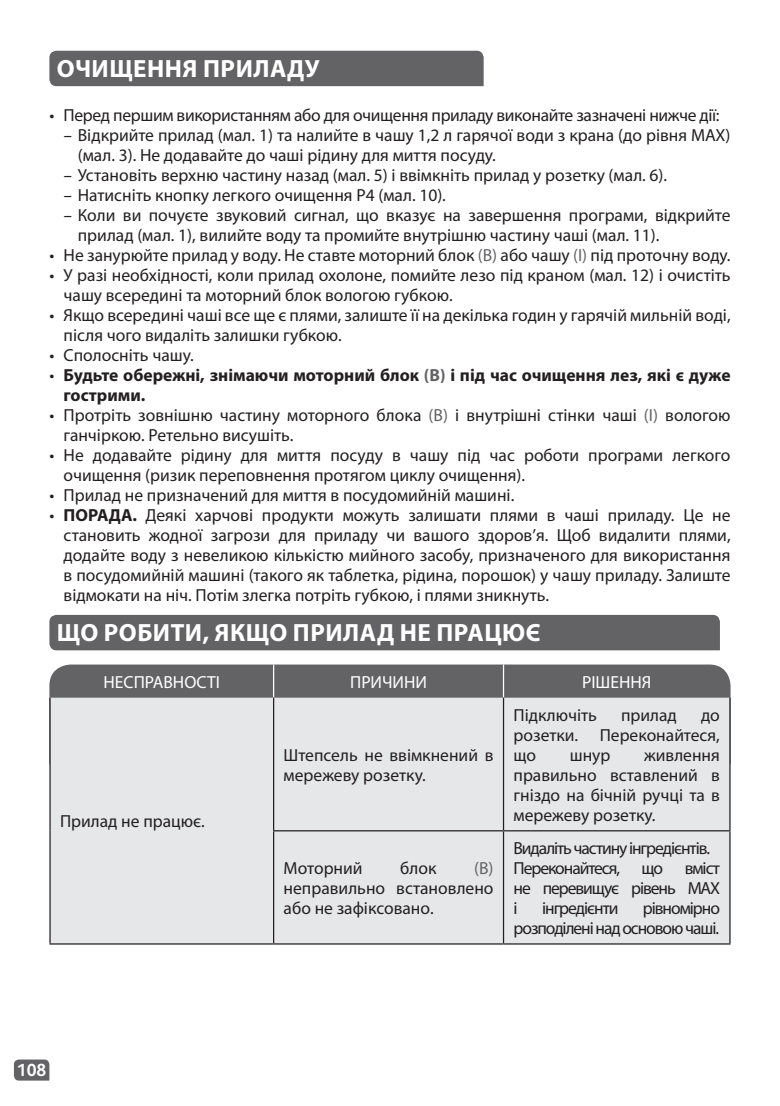
<style>
.page{position:relative;width:780px;height:1106px;background:#fff}
.page>*{position:absolute;margin:0;border:0;box-sizing:border-box;transform-origin:0 0}
.t1{font:700 25px "Myriad Pro";letter-spacing:.02em;color:#fff}
.t2{font:17.5px/20px "Myriad Pro";color:#231f20}
.t3{font:17.5px/20px "Myriad Pro";letter-spacing:-.06em;color:#231f20}
.t4{font:700 17.5px/20px "Myriad Pro";color:#231f20}
.t5{font:17.5px "Myriad Pro";letter-spacing:-.02em;color:#231f20}
.t6{font:17.5px "Myriad Pro";color:#fff}
.t7{font:700 17.5px "FS Albert";color:#fff}
.t8{font:17.5px "Myriad Pro";color:#636366}
.s1{font-family:"Officina Sans"}
.s2{color:#636366}
.s3{font-weight:400}
.s4{font-weight:700}
</style>
<div class="page">
<svg style="left:14px;top:1059px;width:35px;height:21px"></svg>
<div style="left:49px;top:51px;width:434px;height:35px;background:#636366"></div>
<div style="left:49px;top:615px;width:670px;height:35px;background:#636366"></div>
<div style="left:49px;top:664px;width:681px;height:33px;background:#636366"></div>
<div style="left:51px;top:697px;width:677px;height:246px;background:#e6e7e9"></div>
<hr style="left:273px;top:664px;width:1px;height:33px;background:#fff">
<hr style="left:502px;top:664px;width:2px;height:33px;background:#fff">
<hr style="left:49px;top:697px;width:2px;height:134px;background:#231f20">
<hr style="left:273px;top:697px;width:1px;height:133px;background:#231f20">
<hr style="left:502px;top:697px;width:2px;height:133px;background:#231f20">
<hr style="left:728px;top:697px;width:2px;height:133px;background:#231f20">
<hr style="left:49px;top:831px;width:2px;height:112px;background:#231f20">
<hr style="left:273px;top:830px;width:230px;height:1px;background:#231f20">
<hr style="left:273px;top:831px;width:1px;height:112px;background:#231f20">
<hr style="left:503px;top:830px;width:227px;height:1px;background:#231f20">
<hr style="left:502px;top:831px;width:2px;height:112px;background:#231f20">
<hr style="left:728px;top:831px;width:2px;height:112px;background:#231f20">
<hr style="left:49px;top:943px;width:224px;height:1px;background:#231f20">
<hr style="left:273px;top:943px;width:230px;height:1px;background:#231f20">
<hr style="left:503px;top:943px;width:227px;height:1px;background:#231f20">
<h1 class="t1" style="left:57px;top:52px;width:264px">ОЧИЩЕННЯ ПРИЛАДУ</h1>
<p class="t5" style="left:49px;top:104px;width:671px">• Перед першим використанням або для очищення приладу виконайте зазначені нижче дії:</p>
<p class="t2" style="left:78px;top:124px;width:653px;text-indent:-14px"><span class="s1">–</span> Відкрийте прилад (мал. 1) та налийте в чашу 1,2 л гарячої води з крана (до рівня MAX) (мал. 3). Не додавайте до чаші рідину для миття посуду.</p>
<p class="t2" style="left:64px;top:164px;width:604px"><span class="s1">–</span> Установіть верхню частину назад (мал. 5) і ввімкніть прилад у розетку (мал. 6).</p>
<p class="t2" style="left:64px;top:184px;width:383px"><span class="s1">–</span> Натисніть кнопку легкого очищення P4 (мал. 10).</p>
<p class="t2" style="left:78px;top:204px;width:653px;text-indent:-14px"><span class="s1">–</span> Коли ви почуєте звуковий сигнал, що вказує на завершення програми, відкрийте прилад (мал. 1), вилийте воду та промийте внутрішню частину чаші (мал. 11).</p>
<p class="t2" style="left:49px;top:244px;width:682px">• Не занурюйте прилад у воду. Не ставте моторний блок <span class="s2">(B)</span> або чашу <span class="s2">(I)</span> під проточну воду.</p>
<p class="t2" style="left:64px;top:264px;width:668px;text-indent:-14px">• У разі необхідності, коли прилад охолоне, помийте лезо під краном (мал. 12) і очистіть чашу всередині та моторний блок вологою губкою.</p>
<p class="t2" style="left:64px;top:304px;width:668px;text-indent:-14px">• Якщо всередині чаші все ще є плями, залиште її на декілька годин у гарячій мильній воді, після чого видаліть залишки губкою.</p>
<p class="t2" style="left:49px;top:344px;width:146px">• Сполосніть чашу.</p>
<p class="t4" style="left:64px;top:364px;width:668px;text-indent:-14px"><span class="s3">•</span> Будьте обережні, знімаючи моторний блок <span class="s2">(B)</span> і під час очищення лез, які є дуже гострими.</p>
<p class="t2" style="left:64px;top:404px;width:668px;text-indent:-14px">• Протріть зовнішню частину моторного блока <span class="s2">(B)</span> і внутрішні стінки чаші <span class="s2">(I)</span> вологою ганчіркою. Ретельно висушіть.</p>
<p class="t2" style="left:64px;top:444px;width:668px;text-indent:-14px">• Не додавайте рідину для миття посуду в чашу під час роботи програми легкого очищення (ризик переповнення протягом циклу очищення).</p>
<p class="t2" style="left:49px;top:484px;width:466px">• Прилад не призначений для миття в посудомийній машині.</p>
<p class="t2" style="left:64px;top:504px;width:668px;text-align:justify;text-indent:-14px">• <span class="s4">ПОРАДА.</span> Деякі харчові продукти можуть залишати плями в чаші приладу. Це не становить жодної загрози для приладу чи вашого здоров’я. Щоб видалити плями, додайте воду з невеликою кількістю мийного засобу, призначеного для використання в посудомийній машині (такого як таблетка, рідина, порошок) у чашу приладу. Залиште відмокати на ніч. Потім злегка потріть губкою, і плями зникнуть.</p>
<h1 class="t1" style="left:57px;top:616px;width:485px">ЩО РОБИТИ, ЯКЩО ПРИЛАД НЕ ПРАЦЮЄ</h1>
<p class="t6" style="left:103px;top:671px;width:118px">НЕСПРАВНОСТІ</p>
<p class="t6" style="left:350px;top:671px;width:78px">ПРИЧИНИ</p>
<p class="t6" style="left:581px;top:671px;width:71px">РІШЕННЯ</p>
<p class="t2" style="left:60px;top:811px;width:146px">Прилад не працює.</p>
<p class="t7" style="left:17px;top:1058px;width:31px">108</p>
<p class="t2" style="left:283px;top:744px;width:211px">Штепсель не ввімкнений в мережеву розетку.</p>
<p class="t2" style="left:283px;top:858px;width:80px">Моторний</p>
<p class="t2" style="left:400px;top:858px;width:38px">блок</p>
<p class="t8" style="left:473px;top:857px;width:21px">(В)</p>
<p class="t2" style="left:283px;top:878px;width:211px">неправильно встановлено або не зафіксовано.</p>
<p class="t2" style="left:513px;top:704px;width:85px">Підключіть</p>
<p class="t2" style="left:620px;top:704px;width:57px">прилад</p>
<p class="t2" style="left:513px;top:704px;width:208px;text-align:justify;text-indent:187px">до розетки. Переконайтеся, що</p>
<p class="t2" style="left:513px;top:744px;width:208px;text-align:justify;text-indent:130px">живлення правильно вставлений в гніздо на бічній ручці та в мережеву розетку.</p>
<p class="t2" style="left:569px;top:744px;width:42px">шнур</p>
<p class="t3" style="left:513px;top:838px;width:208px">Видаліть частину інгредієнтів.<br>Переконайтеся, що вміст не перевищує рівень MAX і</p>
<p class="t3" style="left:513px;top:898px;width:208px;text-align:right">рівномірно<br>розподілені над основою чаші.</p>
<p class="t3" style="left:541px;top:898px;width:78px">інгредієнти</p>
</div>
